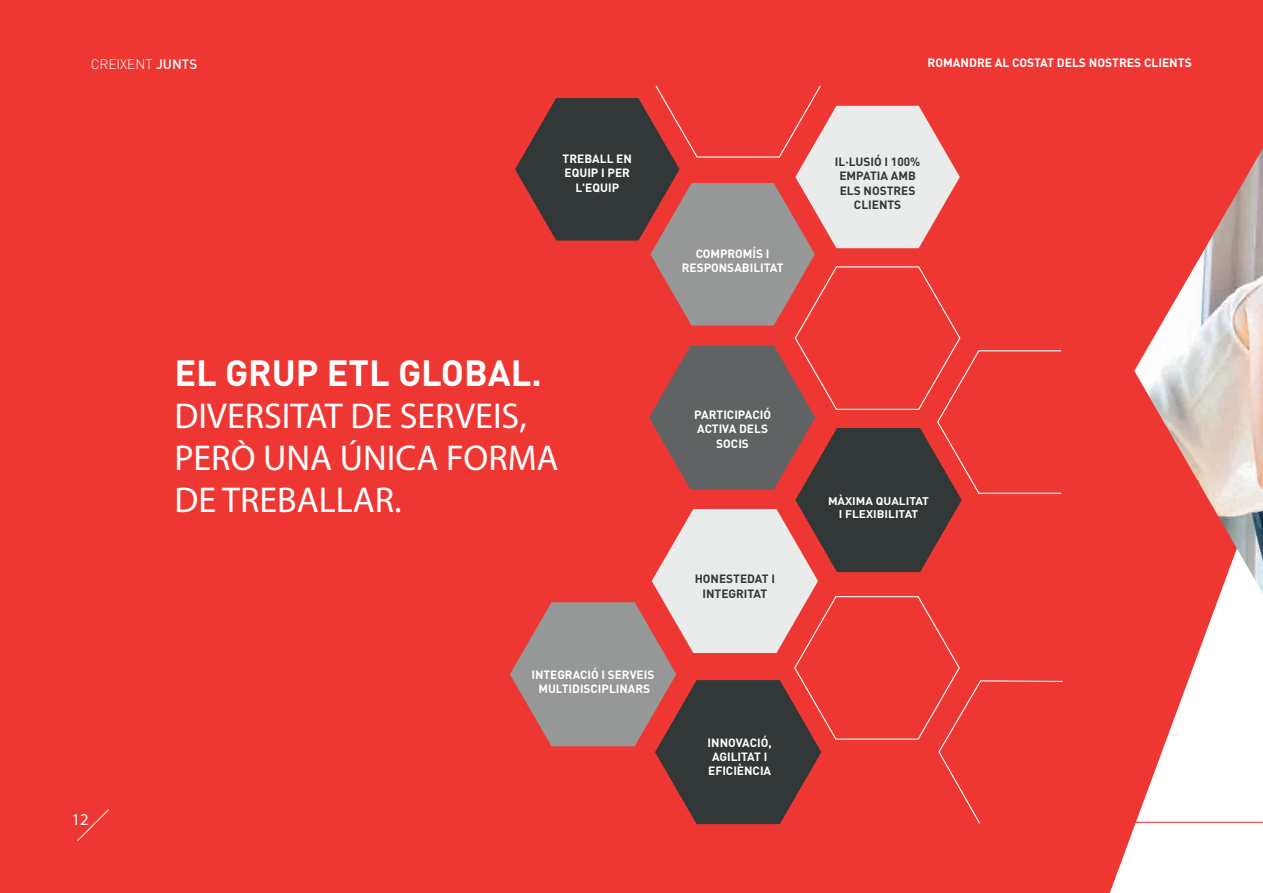
<style>
.page{position:relative;width:1263px;height:893px;background:#ee3732}
.page>*{position:absolute;margin:0;border:0;box-sizing:border-box;transform-origin:0 0}
.t1{font:36px/42px "Myriad Pro";color:#fff}
.t2{font:700 36px "DIN Pro";color:#fff}
.t3{font:16.5px "Myriad Pro";color:#fff}
.t4{font:300 13.5px "DIN Pro";color:#fff}
.t5{font:700 12px "DIN Pro";color:#fff}
.t6{font:700 11.85px/14.2px "DIN Pro";color:#fff;text-align:center}
.t7{font:700 11.85px/14.2px "DIN Pro";color:#323738;text-align:center}
.t8{font:700 11.1px/13.2px "DIN Pro";color:#fff;text-align:center;scale:1.07 1}
.s1{font-weight:500}
</style>
<div class="page">
<svg style="left:1110px;top:594px;width:153px;height:299px;fill:#fff"></svg>
<hr style="left:133px;top:822px;width:1130px;height:1px;background:#ee3531">
<svg style="left:77px;top:810px;width:32px;height:31px"></svg>
<svg style="left:510px;top:85px;width:553px;height:740px"></svg>
<img style="left:1134px;top:148px;width:129px;height:446px">
<p class="t4" style="left:91px;top:54px;width:108px">CREIXENT <span class="s1">JUNTS</span></p>
<p class="t5" style="left:928px;top:54px;width:266px">ROMANDRE AL COSTAT DELS NOSTRES CLIENTS</p>
<p class="t6" style="left:563px;top:151px;width:71px">TREBALL EN<br>EQUIP I PER<br>L'EQUIP</p>
<p class="t7" style="left:835px;top:154px;width:87px">IL·LUSIÓ I 100%<br>EMPATIA AMB<br>ELS NOSTRES<br>CLIENTS</p>
<p class="t6" style="left:682px;top:246px;width:103px">COMPROMÍS I<br>RESPONSABILITAT</p>
<h2 class="t3" style="left:72px;top:810px;width:18px">12</h2>
<h1 class="t2" style="left:174px;top:349px;width:369px">EL GRUP ETL GLOBAL.</h1>
<h1 class="t1" style="left:174px;top:395px;width:386px">DIVERSITAT DE SERVEIS,<br>PERÒ UNA ÚNICA FORMA<br>DE TREBALLAR.</h1>
<p class="t6" style="left:531px;top:667px;width:124px">INTEGRACIÓ I SERVEIS<br>MULTIDISCIPLINARS</p>
<p class="t6" style="left:694px;top:407px;width:78px">PARTICIPACIÓ<br>ACTIVA DELS<br>SOCIS</p>
<p class="t7" style="left:695px;top:572px;width:82px">HONESTEDAT I<br>INTEGRITAT</p>
<p class="t6" style="left:708px;top:735px;width:66px">INNOVACIÓ,<br>AGILITAT I<br>EFICIÈNCIA</p>
<p class="t8" style="left:828px;top:494px;width:96px">MÀXIMA QUALITAT<br>I FLEXIBILITAT</p>
</div>
